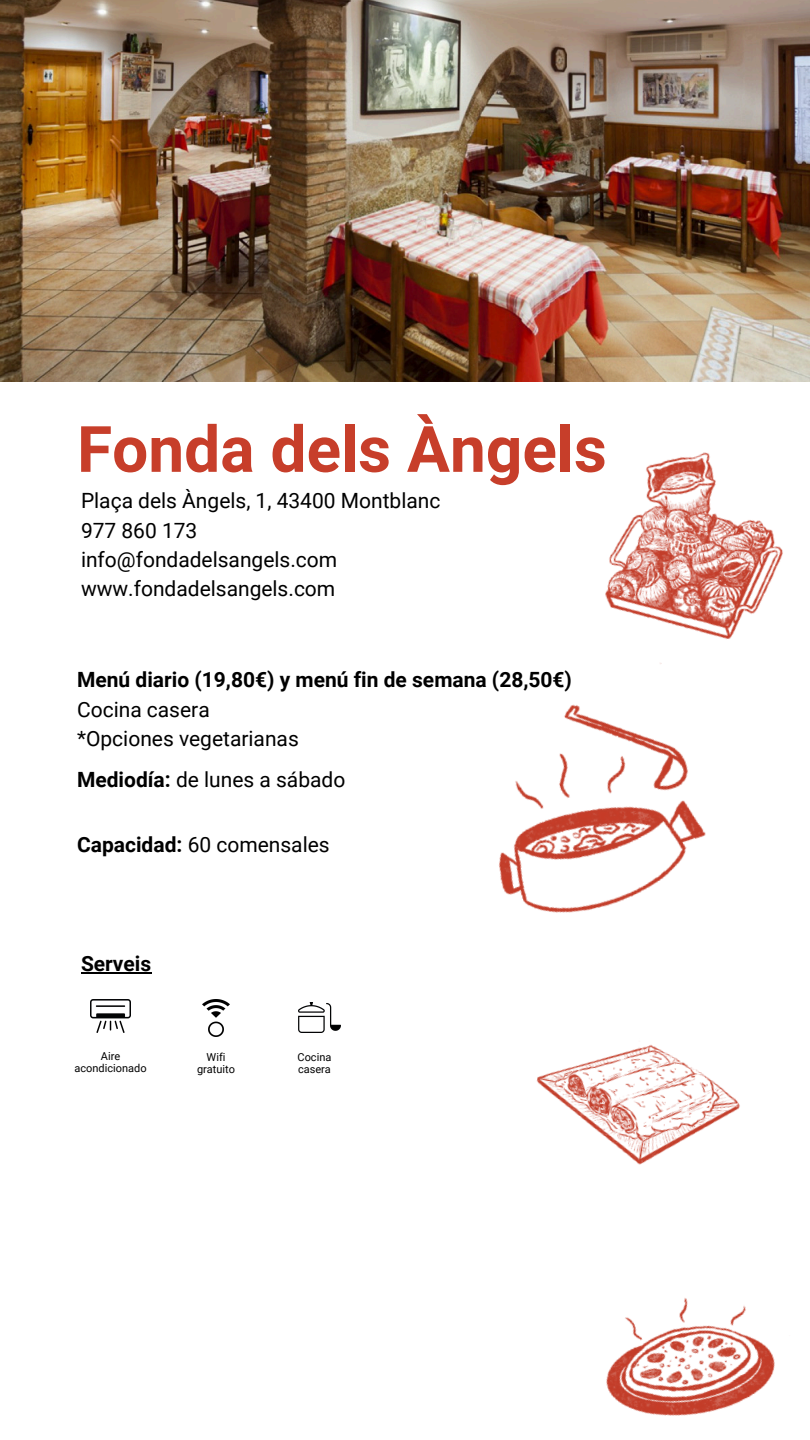
<style>
.page{position:relative;width:810px;height:1440px;background:#fff}
.page>*{position:absolute;margin:0;border:0;box-sizing:border-box;transform-origin:0 0}
.t1{font:700 64px "Roboto";color:#c73e2a}
.t2{font:21px/29.2px "Roboto";color:#000}
.t3{font:700 21px/29.2px "Roboto";color:#000}
.t4{font:11px "Roboto";color:#000}
.s1{font-weight:400}
.s2{font-weight:700}
</style>
<div class="page">
<img style="left:0;top:0;width:810px;height:382px">
<img style="left:606px;top:1298px;width:169px;height:118px">
<img style="left:498px;top:704px;width:208px;height:209px">
<img style="left:203px;top:999px;width:27px;height:38px">
<img style="left:299px;top:1002px;width:41px;height:30px">
<img style="left:90px;top:999px;width:41px;height:33px">
<img style="left:605px;top:452px;width:178px;height:212px">
<img style="left:536px;top:1044px;width:204px;height:121px">
<hr style="left:81px;top:972px;width:70px;height:2px;background:#000">
<h3 class="t1" style="left:77px;top:413px;width:531px">Fonda dels Àngels</h3>
<h2 class="t2" style="left:81px;top:487px;width:361px">Plaça dels Àngels, 1, 43400 Montblanc<br>977 860 173 info@fondadelsangels.com www.fondadelsangels.com</h2>
<p class="t3" style="left:77px;top:665px;width:496px">Menú diario (19,80€) y menú fin de semana (28,50€)<br><span class="s1">Cocina casera<br>*Opciones vegetarianas</span></p>
<p class="t2" style="left:77px;top:766px;width:270px"><span class="s2">Mediodía:</span> de lunes a sábado</p>
<p class="t2" style="left:77px;top:830px;width:254px"><span class="s2">Capacidad:</span> 60 comensales</p>
<h3 class="t3" style="left:81px;top:949px;width:72px">Serveis</h3>
<p class="t4" style="left:101px;top:1050px;width:21px">Aire</p>
<h3 class="t4" style="left:75px;top:1062px;width:74px">acondicionado</h3>
<p class="t4" style="left:207px;top:1051px;width:20px">Wifi</p>
<h1 class="t4" style="left:197px;top:1063px;width:40px">gratuito</h1>
<p class="t4" style="left:298px;top:1051px;width:35px">Cocina</p>
<h3 class="t4" style="left:298px;top:1063px;width:34px">casera</h3>
</div>
